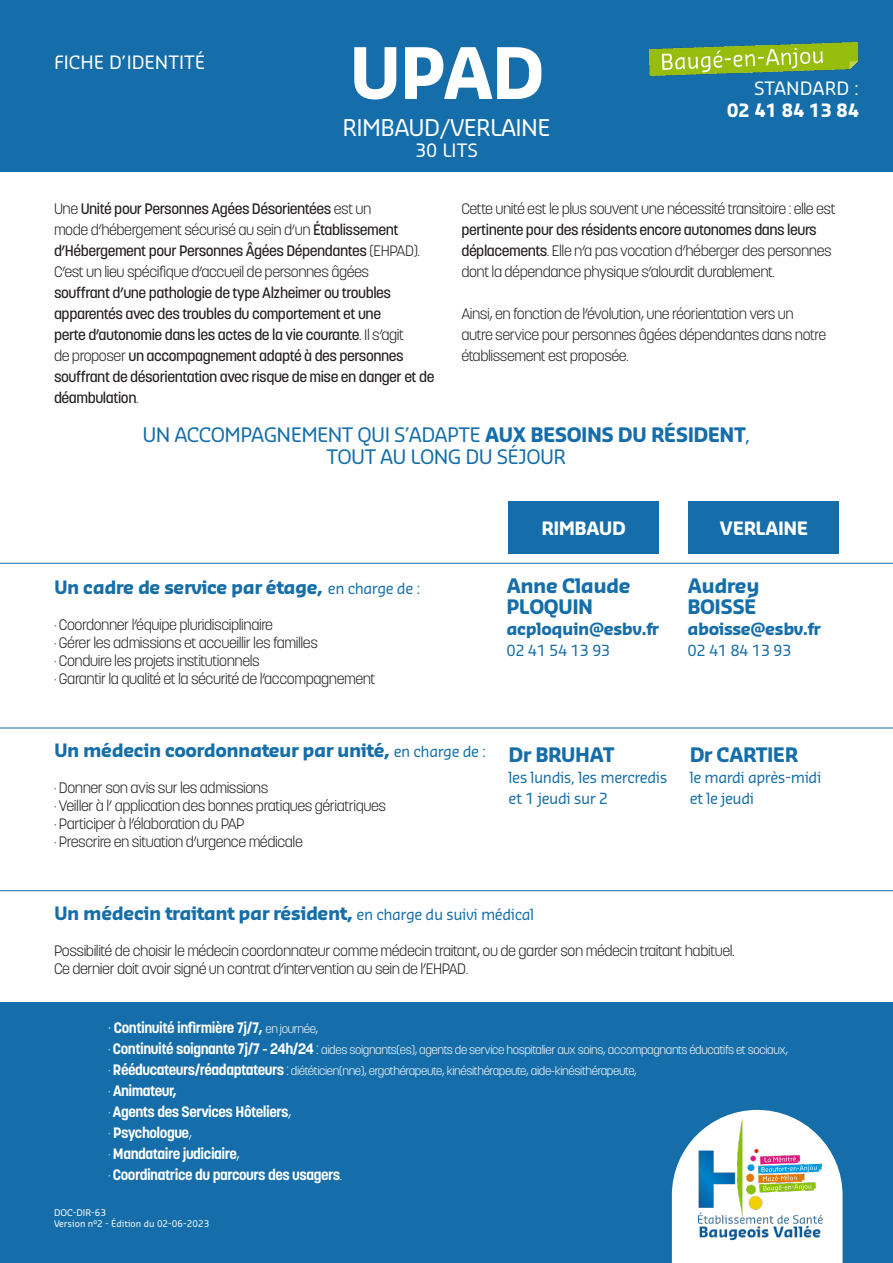
<style>
.page{position:relative;width:893px;height:1263px;background:#fff}
.page>*{position:absolute;margin:0;border:0;box-sizing:border-box;transform-origin:0 0}
.t1{font:700 69px "Sansa Pro";color:#fff}
.t2{font:22.5px "Sansa Pro";letter-spacing:-.03em;color:#fff}
.t3{font:19.5px "Sansa Pro";letter-spacing:-.03em;color:#156ea9}
.t4{font:700 19.5px "Sansa Pro";letter-spacing:-.03em;color:#156ea9}
.t5{font:700 18px "Sansa Pro";letter-spacing:-.03em;color:#156ea9}
.t6{font:18px "Sansa Pro";color:#fff}
.t7{font:700 18px "Sansa Pro";letter-spacing:-.03em;color:#fff}
.t8{font:700 16.5px "Sansa Pro";letter-spacing:-.03em;color:#156ea9}
.t9{font:300 15px/21px "Korolev";letter-spacing:-.03em;color:#231f20}
.t10{font:500 15px/21px "Korolev";letter-spacing:-.03em;color:#231f20}
.t11{font:700 15px/21px "Korolev";letter-spacing:-.03em;color:#fff}
.t12{font:15px "Sansa Pro";letter-spacing:-.03em;color:#156ea9}
.t13{font:300 12px/21px "Korolev";letter-spacing:-.03em;color:#fff}
.t14{font:9px "Sansa Pro";color:#fff}
.s1{font-weight:300}
.s2{font-weight:500}
.s3{font-weight:700}
.s4{font-weight:400;font-size:15px}
.s5{font-weight:300;font-size:18px}
.s6{font-weight:300;font-size:12px}
.s7{font-size:15px}
.s8{font-weight:700;font-size:15px}
</style>
<div class="page">
<div style="left:0;top:0;width:893px;height:171px;background:#156ea9"></div>
<div style="left:0;top:1002px;width:893px;height:261px;background:#156ea9"></div>
<div style="left:689px;top:501px;width:150px;height:53px;background:#156ea9"></div>
<div style="left:509px;top:501px;width:150px;height:53px;background:#156ea9"></div>
<img style="left:674px;top:1109px;width:168px;height:154px">
<hr style="left:0;top:563px;width:893px;height:1px;background:#156ea9">
<hr style="left:0;top:728px;width:893px;height:1px;background:#156ea9">
<hr style="left:0;top:890px;width:893px;height:1px;background:#156ea9">
<img style="left:648px;top:42px;width:211px;height:35px">
<p class="t6" style="left:54px;top:50px;width:153px">FICHE D’IDENTITÉ</p>
<p class="t1" style="left:349px;top:28px;width:197px">UPAD</p>
<p class="t2" style="left:343px;top:113px;width:209px">RIMBAUD/VERLAINE</p>
<p class="t6" style="left:415px;top:139px;width:64px">30 LITS</p>
<p class="t6" style="left:754px;top:77px;width:106px">STANDARD :</p>
<p class="t7" style="left:727px;top:98px;width:133px">02 41 84 13 84</p>
<p class="t10" style="left:54px;top:198px;width:382px"><span class="s1">Une</span> Unité pour Personnes Agées Désorientées <span class="s1">est un<br>mode d’hébergement sécurisé au sein d’un</span> Établissement d’Hébergement pour Personnes Âgées Dépendantes <span class="s1">(EHPAD).<br>C’est un lieu spécifique d’accueil de personnes âgées<br></span>souffrant d’une pathologie de type Alzheimer ou troubles apparentés avec des troubles du comportement et une<br>perte d’autonomie dans les actes de la vie courante<span class="s1">. Il s’agit<br>de proposer</span> un accompagnement adapté à des personnes souffrant de désorientation avec risque de mise en danger et de déambulation<span class="s1">.</span></p>
<p class="t9" style="left:461px;top:198px;width:376px">Cette unité est le plus souvent une nécessité transitoire : elle est <span class="s2">pertinente pour des résidents encore autonomes dans leurs déplacements</span>. Elle n’a pas vocation d’héberger des personnes dont la dépendance physique s’alourdit durablement.</p>
<p class="t9" style="left:461px;top:303px;width:366px">Ainsi, en fonction de l’évolution, une réorientation vers un autre service pour personnes âgées dépendantes dans notre établissement est proposée.</p>
<p class="t3" style="left:142px;top:421px;width:610px">UN ACCOMPAGNEMENT QUI S’ADAPTE <span class="s3">AUX BESOINS DU RÉSIDENT</span>,</p>
<p class="t3" style="left:327px;top:444px;width:241px">TOUT AU LONG DU SÉJOUR</p>
<p class="t5" style="left:54px;top:575px;width:368px">Un cadre de service par étage, <span class="s4">en charge de :</span></p>
<p class="t9" style="left:54px;top:614px;width:221px">· Coordonner l’équipe pluridisciplinaire</p>
<p class="t9" style="left:54px;top:632px;width:265px">· Gérer les admissions et accueillir les familles</p>
<p class="t9" style="left:54px;top:650px;width:207px">· Conduire les projets institutionnels</p>
<p class="t9" style="left:54px;top:668px;width:323px">· Garantir la qualité et la sécurité de l’accompagnement</p>
<p class="t7" style="left:541px;top:516px;width:86px">RIMBAUD</p>
<p class="t7" style="left:720px;top:516px;width:90px">VERLAINE</p>
<p class="t4" style="left:506px;top:573px;width:126px">Anne Claude</p>
<p class="t4" style="left:506px;top:594px;width:88px">PLOQUIN</p>
<p class="t8" style="left:506px;top:618px;width:154px">acploquin@esbv.fr</p>
<p class="t12" style="left:506px;top:641px;width:105px">02 41 54 13 93</p>
<p class="t4" style="left:688px;top:573px;width:74px">Audrey</p>
<p class="t4" style="left:688px;top:594px;width:71px">BOISSÉ</p>
<p class="t8" style="left:688px;top:618px;width:135px">aboisse@esbv.fr</p>
<p class="t12" style="left:688px;top:641px;width:105px">02 41 84 13 93</p>
<p class="t5" style="left:54px;top:738px;width:434px">Un médecin coordonnateur par unité, <span class="s4">en charge de :</span></p>
<p class="t9" style="left:54px;top:777px;width:216px">· Donner son avis sur les admissions</p>
<p class="t9" style="left:54px;top:795px;width:334px">· Veiller à l’ application des bonnes pratiques gériatriques</p>
<p class="t9" style="left:54px;top:813px;width:192px">· Participer à l’élaboration du PAP</p>
<p class="t9" style="left:54px;top:831px;width:250px">· Prescrire en situation d’urgence médicale</p>
<p class="t4" style="left:509px;top:741px;width:108px">Dr BRUHAT</p>
<p class="t12" style="left:509px;top:767px;width:160px">les lundis, les mercredis</p>
<p class="t12" style="left:509px;top:788px;width:101px">et 1 jeudi sur 2</p>
<p class="t4" style="left:690px;top:741px;width:110px">Dr CARTIER</p>
<p class="t12" style="left:690px;top:767px;width:133px">le mardi après-midi</p>
<p class="t12" style="left:690px;top:788px;width:66px">et le jeudi</p>
<p class="t5" style="left:54px;top:901px;width:482px">Un médecin traitant par résident, <span class="s4">en charge du suivi médical</span></p>
<p class="t9" style="left:54px;top:940px;width:682px">Possibilité de choisir le médecin coordonnateur comme médecin traitant, ou de garder son médecin traitant habituel.</p>
<p class="t9" style="left:54px;top:958px;width:416px">Ce dernier doit avoir signé un contrat d’intervention au sein de l’EHPAD.</p>
<p class="t11" style="left:108px;top:1017px;width:212px"><span class="s5">·</span> Continuité infirmière 7j/7, <span class="s6">en journée,</span></p>
<p class="t13" style="left:108px;top:1039px;width:682px"><span class="s7">·</span> <span class="s8">Continuité soignante 7j/7 - 24h/24</span> <span class="s7">:</span> aides soignants(es), agents de service hospitalier aux soins, accompagnants éducatifs et sociaux, <span class="s7">·</span> <span class="s8">Rééducateurs/réadaptateurs</span> <span class="s7">:</span> diététicien(nne), ergothérapeute, kinésithérapeute, aide-kinésithérapeute,</p>
<p class="t11" style="left:108px;top:1080px;width:185px"><span class="s1">·</span> Animateur,<br><span class="s1">·</span> Agents des Services Hôteliers<span class="s1">,</span></p>
<p class="t11" style="left:108px;top:1122px;width:133px"><span class="s1">·</span> Psychologue<span class="s1">,<br>·</span> Mandataire judiciaire<span class="s1">,</span></p>
<p class="t11" style="left:108px;top:1164px;width:236px"><span class="s1">·</span> Coordinatrice du parcours des usagers<span class="s1">.</span></p>
<p class="t14" style="left:54px;top:1207px;width:54px">DOC-DIR-63</p>
<p class="t14" style="left:54px;top:1218px;width:157px">Version n°2 - Édition du 02-06-2023</p>
</div>
